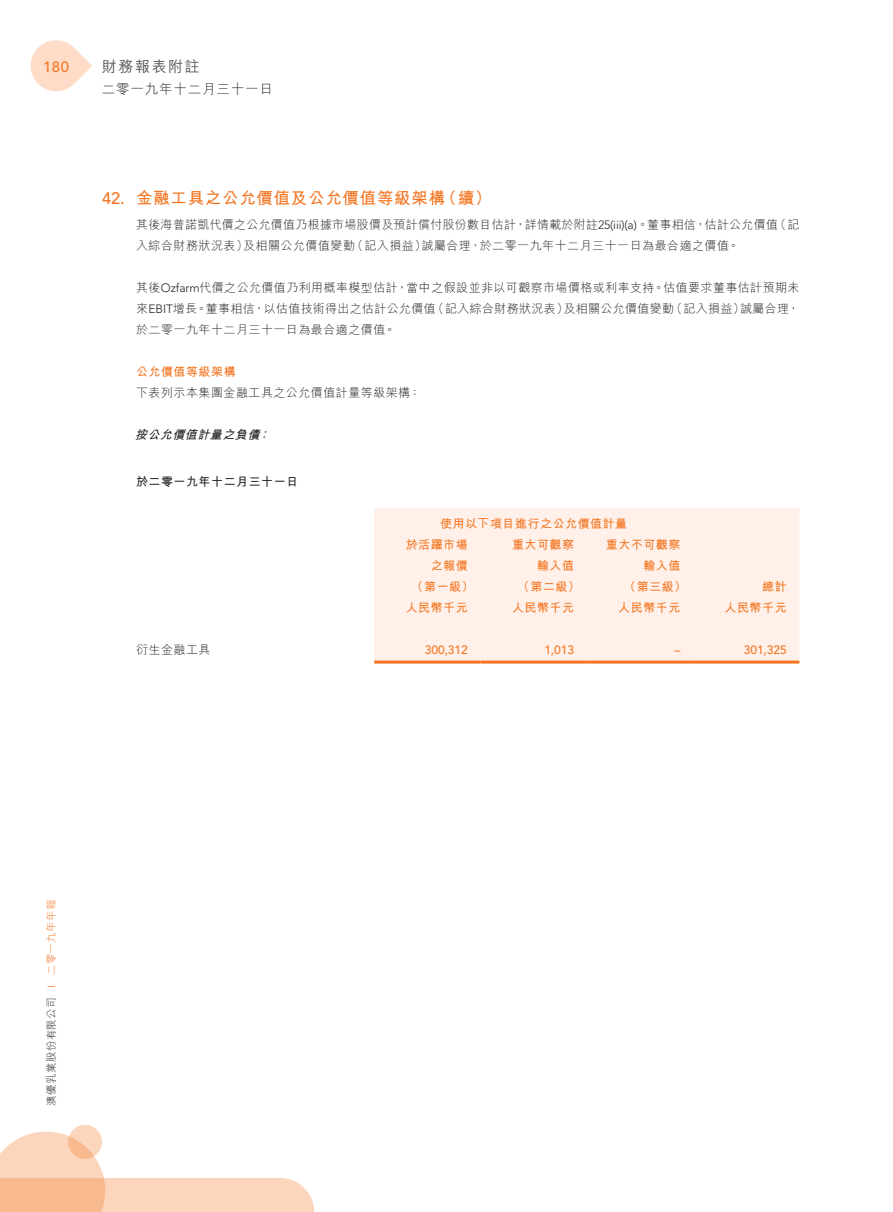
<style>
.page{position:relative;width:893px;height:1212px;background:#fff}
.page>*{position:absolute;margin:0;border:0;box-sizing:border-box;transform-origin:0 0}
.t1{font:700 16.5px "M Hei HK";letter-spacing:.045em;color:#f47623}
.t2{font:500 15px "M Hei HK";letter-spacing:.105em;color:#57585a}
.t3{font:500 15px "Avenir LT Std";color:#f47623}
.t4{font:300 13.5px "M Hei HK";letter-spacing:.06em;color:#231f20}
.t5{font:300 12px/21px "M Hei HK";letter-spacing:.04em;color:#231f20;text-align:justify}
.t6{font:300 12px/21px "M Hei HK";letter-spacing:.02em;color:#231f20}
.t7{font:700 12px/21px "M Hei HK";letter-spacing:.045em;color:#f47623;text-align:right}
.t8{font:500 12px "Avenir LT Std";letter-spacing:-.005em;color:#f47623}
.t9{font:700 12px "M Hei HK";letter-spacing:.045em;color:#231f20}
.t10{font:italic 700 12px "M Hei HK";color:#231f20}
.t11{font:300 10.5px "M Hei HK";letter-spacing:.035em;color:#231f20}
.s1{font-family:"Avenir LT Std";font-weight:500}
.s2{font-family:"Avenir LT Std"}
.s3{font-family:"Avenir LT Std";color:#f47623}
.s4{color:#f47623}
</style>
<div class="page">
<svg style="left:0;top:1131px;width:314px;height:81px"></svg>
<svg style="left:68px;top:1125px;width:34px;height:34px"></svg>
<svg style="left:30px;top:40px;width:62px;height:52px"></svg>
<div style="left:374px;top:508px;width:425px;height:152px;background:#fff1e9"></div>
<hr style="left:374px;top:660px;width:106px;height:3px;background:#f47623">
<hr style="left:480px;top:660px;width:107px;height:3px;background:#f47623">
<hr style="left:587px;top:660px;width:106px;height:3px;background:#f47623">
<hr style="left:693px;top:660px;width:106px;height:3px;background:#f47623">
<p class="t3" style="left:43px;top:58px;width:27px">180</p>
<p class="t2" style="left:102px;top:55px;width:99px">財務報表附註</p>
<p class="t4" style="left:102px;top:82px;width:173px">二零一九年十二月三十一日</p>
<h1 class="t1" style="left:102px;top:186px;width:391px"><span class="s1">42.</span> 金融工具之公允價值及公允價值等級架構（續）</h1>
<p class="t6" style="left:136px;top:214px;width:665px">其後海普諾凱代價之公允價值乃根據市場股價及預計償付股份數目估計，詳情載於附註<span class="s2">25(iii)(a)</span>。董事相信，估計公允價值（記入綜合財務狀況表）及相關公允價值變動（記入損益）誠屬合理，於二零一九年十二月三十一日為最合適之價值。</p>
<p class="t5" style="left:136px;top:277px;width:665px">其後<span class="s2">Ozfarm</span>代價之公允價值乃利用概率模型估計，當中之假設並非以可觀察市場價格或利率支持。估值要求董事估計預期未來<span class="s2">EBIT</span>增長。董事相信，以估值技術得出之估計公允價值（記入綜合財務狀況表）及相關公允價值變動（記入損益）誠屬合理，於二零一九年十二月三十一日為最合適之價值。</p>
<p class="t7" style="left:136px;top:360px;width:101px">公允價值等級架構</p>
<p class="t5" style="left:136px;top:382px;width:286px">下表列示本集團金融工具之公允價值計量等級架構：</p>
<p class="t10" style="left:135px;top:426px;width:141px">按公允價值計量之負債：</p>
<p class="t9" style="left:136px;top:472px;width:164px">於二零一九年十二月三十一日</p>
<p class="t7" style="left:440px;top:512px;width:189px">使用以下項目進行之公允價值計量</p>
<p class="t7" style="left:406px;top:533px;width:64px">於活躍市場</p>
<p class="t7" style="left:431px;top:554px;width:39px">之報價</p>
<p class="t7" style="left:512px;top:533px;width:64px">重大可觀察輸入值</p>
<p class="t7" style="left:606px;top:533px;width:76px">重大不可觀察輸入值</p>
<p class="t7" style="left:411px;top:575px;width:64px">（第一級）</p>
<p class="t7" style="left:517px;top:575px;width:64px">（第二級）</p>
<p class="t7" style="left:624px;top:575px;width:64px">（第三級）</p>
<p class="t7" style="left:762px;top:575px;width:26px">總計</p>
<p class="t7" style="left:406px;top:596px;width:64px">人民幣千元</p>
<p class="t7" style="left:512px;top:596px;width:64px">人民幣千元</p>
<p class="t7" style="left:618px;top:596px;width:64px">人民幣千元</p>
<p class="t7" style="left:725px;top:596px;width:64px">人民幣千元</p>
<p class="t5" style="left:136px;top:638px;width:76px">衍生金融工具</p>
<p class="t8" style="left:425px;top:642px;width:44px">300,312</p>
<p class="t8" style="left:544px;top:642px;width:31px">1,013</p>
<p class="t8" style="left:674px;top:642px;width:7px">–</p>
<p class="t8" style="left:744px;top:642px;width:44px">301,325</p>
<p class="t11" style="left:46px;top:1106px;width:208px;rotate:-90deg">澳優乳業股份有限公司 <span class="s3">I</span> <span class="s4">二零一九年年報</span></p>
</div>
